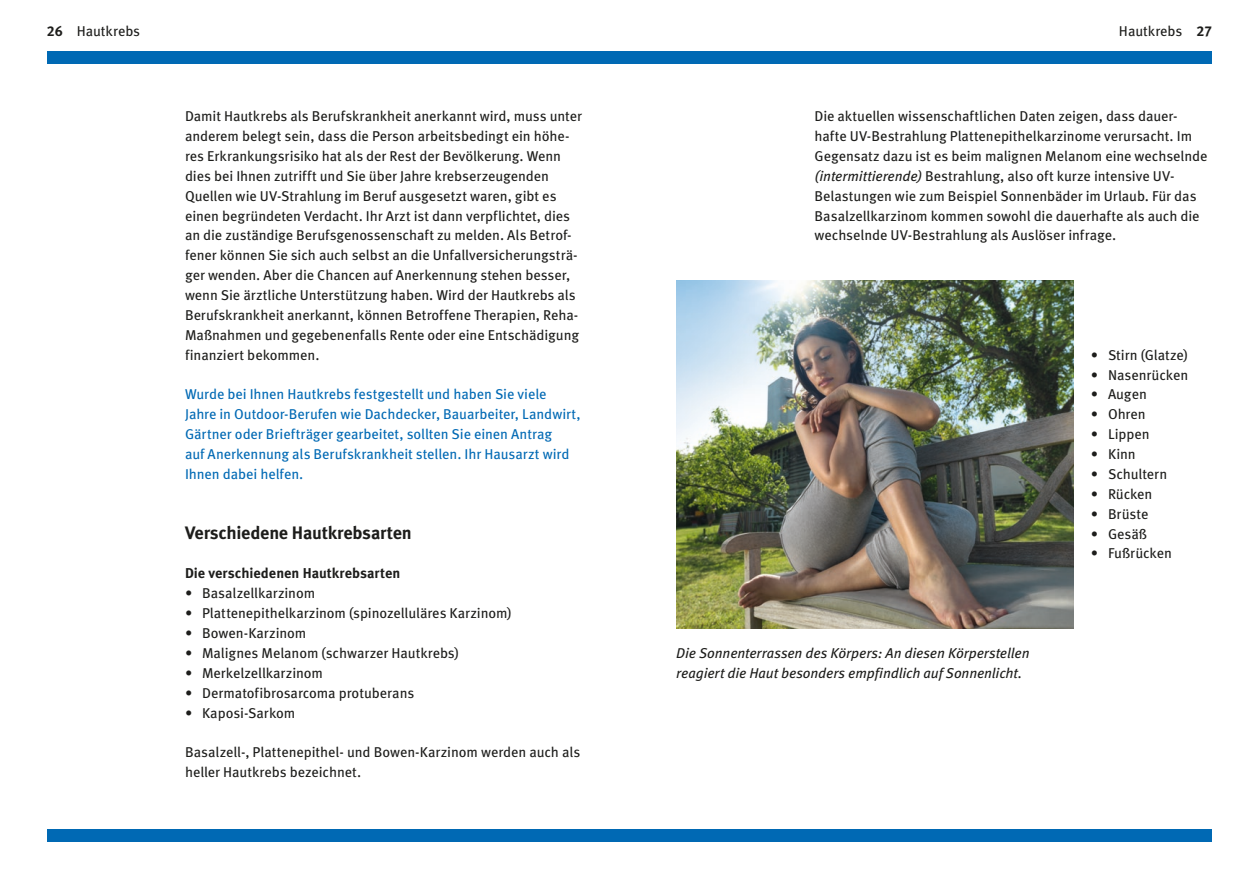
<style>
.page{position:relative;width:1259px;height:893px;background:#fff}
.page>*{position:absolute;margin:0;border:0;box-sizing:border-box;transform-origin:0 0}
.H2_12_13_25_pt_black{font:700 18px "Meta Pro";letter-spacing:-.015em;color:#1d1d1b}
.Fließ_9_5_13_25_schwarz{font:14.25px/20px "Meta Pro";letter-spacing:-.005em;color:#1d1d1b}
.Fließ_9_5_13_25_HKS44{font:14.25px/19.8px "Meta Pro";letter-spacing:-.005em;color:#0069b4}
.BU_positiv{font:italic 14.25px/19.8px "Meta Pro";letter-spacing:-.01em;color:#1d1d1b}
.Fließ_9_5_13_25_schwarz_bold{font:700 14.25px "Meta Pro";color:#1d1d1b}
.s1{font-weight:700}
.s2{font-style:italic}
</style>
<div class="page">
<div style="left:47px;top:51px;width:582px;height:13px;background:#0069b4"></div>
<div style="left:47px;top:829px;width:582px;height:13px;background:#0069b4"></div>
<div style="left:629px;top:829px;width:583px;height:13px;background:#0069b4"></div>
<div style="left:629px;top:51px;width:583px;height:13px;background:#0069b4"></div>
<img style="left:676px;top:280px;width:398px;height:349px">
<p class="Fließ_9_5_13_25_schwarz" style="left:47px;top:20px;width:95px"><span class="s1">26</span> Hautkrebs</p>
<p class="Fließ_9_5_13_25_schwarz" style="left:1119px;top:20px;width:95px">Hautkrebs <span class="s1">27</span></p>
<p class="Fließ_9_5_13_25_schwarz" style="left:185px;top:105px;width:398px">Damit Hautkrebs als Berufskrankheit anerkannt wird, muss unter anderem belegt sein, dass die Person arbeitsbedingt ein höhe&shy;res Erkrankungsrisiko hat als der Rest der Bevölkerung. Wenn dies bei Ihnen zutrifft und Sie über Jahre krebserzeugenden Quellen wie UV-Strahlung im Beruf ausgesetzt waren, gibt es einen begründeten Verdacht. Ihr Arzt ist dann verpflichtet, dies an die zuständige Berufsgenossenschaft zu melden. Als Betrof&shy;fener können Sie sich auch selbst an die Unfallversicherungsträ&shy;ger wenden. Aber die Chancen auf Anerkennung stehen besser, wenn Sie ärztliche Unterstützung haben. Wird der Hautkrebs als Berufskrankheit anerkannt, können Betroffene Therapien, Reha-Maßnahmen und gegebenenfalls Rente oder eine Entschädigung finanziert bekommen.</p>
<p class="Fließ_9_5_13_25_HKS44" style="left:185px;top:384px;width:397px">Wurde bei Ihnen Hautkrebs festgestellt und haben Sie viele Jahre in Outdoor-Berufen wie Dachdecker, Bauarbeiter, Landwirt, Gärtner oder Briefträger gearbeitet, sollten Sie einen Antrag<br>auf Anerkennung als Berufskrankheit stellen. Ihr Hausarzt wird Ihnen dabei helfen.</p>
<p class="H2_12_13_25_pt_black" style="left:185px;top:518px;width:228px">Verschiedene Hautkrebsarten</p>
<p class="Fließ_9_5_13_25_schwarz_bold" style="left:185px;top:562px;width:217px">Die verschiedenen Hautkrebsarten</p>
<p class="Fließ_9_5_13_25_schwarz" style="left:185px;top:582px;width:132px">• Basalzellkarzinom</p>
<p class="Fließ_9_5_13_25_schwarz" style="left:185px;top:602px;width:328px">• Plattenepithelkarzinom (spinozelluläres Karzinom)</p>
<p class="Fließ_9_5_13_25_schwarz" style="left:185px;top:622px;width:123px">• Bowen-Karzinom</p>
<p class="Fließ_9_5_13_25_schwarz" style="left:185px;top:642px;width:275px">• Malignes Melanom (schwarzer Hautkrebs)</p>
<p class="Fließ_9_5_13_25_schwarz" style="left:185px;top:662px;width:140px">• Merkelzellkarzinom</p>
<p class="Fließ_9_5_13_25_schwarz" style="left:185px;top:682px;width:231px">• Dermatofibrosarcoma protuberans</p>
<p class="Fließ_9_5_13_25_schwarz" style="left:185px;top:702px;width:112px">• Kaposi-Sarkom</p>
<p class="Fließ_9_5_13_25_schwarz" style="left:185px;top:741px;width:397px">Basalzell-, Plattenepithel- und Bowen-Karzinom werden auch als heller Hautkrebs bezeichnet.</p>
<p class="Fließ_9_5_13_25_schwarz" style="left:814px;top:105px;width:394px">Die aktuellen wissenschaftlichen Daten zeigen, dass dauer&shy;hafte UV-Bestrahlung Plattenepithelkarzinome verursacht. Im Gegensatz dazu ist es beim malignen Melanom eine wechselnde <span class="s2">(intermittierende)</span> Bestrahlung, also oft kurze intensive UV-Belastungen wie zum Beispiel Sonnenbäder im Urlaub. Für das Basalzellkarzinom kommen sowohl die dauerhafte als auch die wechselnde UV-Bestrahlung als Auslöser infrage.</p>
<p class="BU_positiv" style="left:676px;top:642px;width:355px">Die Sonnenterrassen des Körpers: An diesen Körperstellen reagiert die Haut besonders empfindlich auf Sonnenlicht.</p>
<p class="Fließ_9_5_13_25_schwarz" style="left:1091px;top:344px;width:98px">• Stirn (Glatze)</p>
<p class="Fließ_9_5_13_25_schwarz" style="left:1091px;top:364px;width:99px">• Nasenrücken</p>
<p class="Fließ_9_5_13_25_schwarz" style="left:1091px;top:384px;width:57px">• Augen</p>
<p class="Fließ_9_5_13_25_schwarz" style="left:1091px;top:403px;width:56px">• Ohren</p>
<p class="Fließ_9_5_13_25_schwarz" style="left:1091px;top:423px;width:60px">• Lippen</p>
<p class="Fließ_9_5_13_25_schwarz" style="left:1091px;top:443px;width:46px">• Kinn</p>
<p class="Fließ_9_5_13_25_schwarz" style="left:1091px;top:463px;width:78px">• Schultern</p>
<p class="Fließ_9_5_13_25_schwarz" style="left:1091px;top:483px;width:63px">• Rücken</p>
<p class="Fließ_9_5_13_25_schwarz" style="left:1091px;top:503px;width:59px">• Brüste</p>
<p class="Fließ_9_5_13_25_schwarz" style="left:1091px;top:523px;width:58px">• Gesäß</p>
<p class="Fließ_9_5_13_25_schwarz" style="left:1091px;top:543px;width:82px">• Fußrücken</p>
</div>
